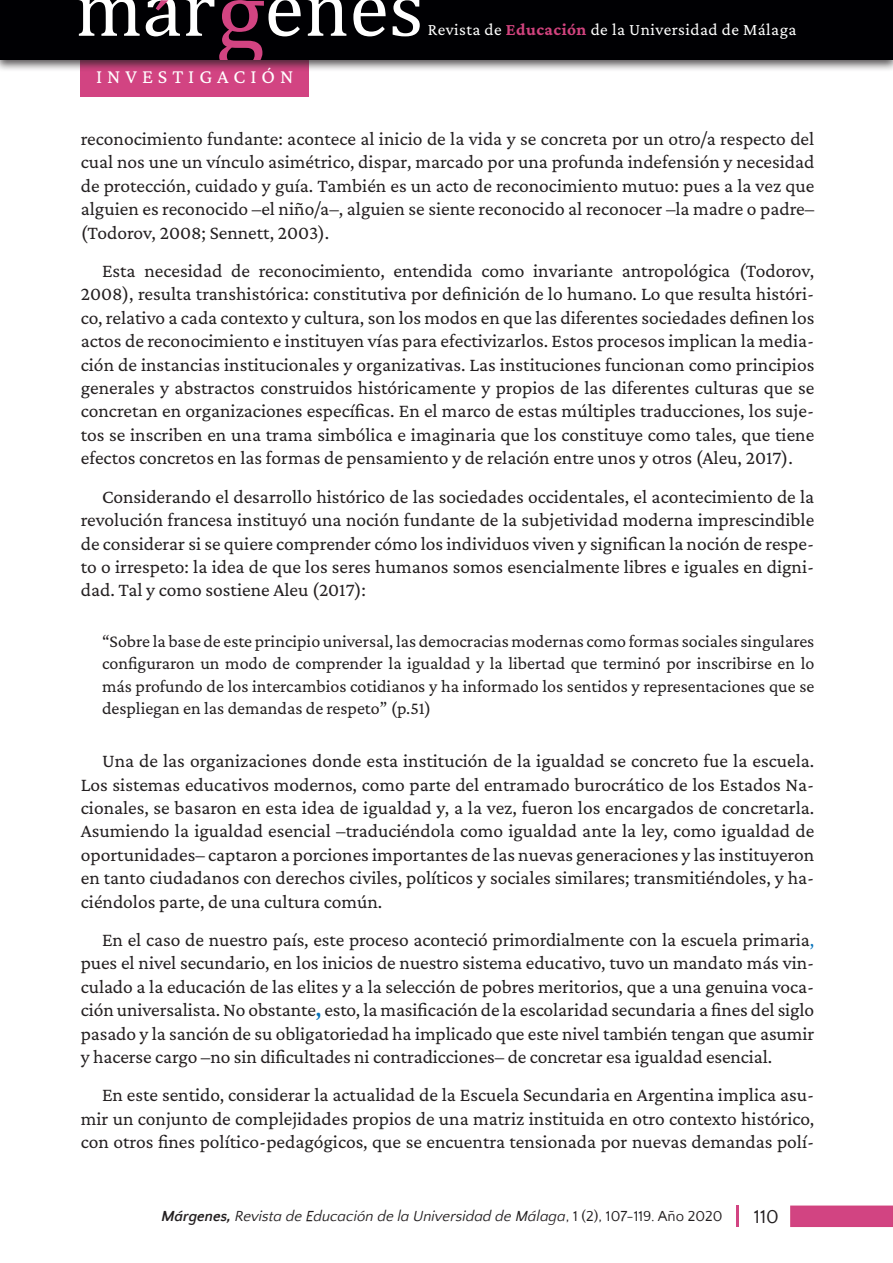
<style>
.page{position:relative;width:893px;height:1263px;background:#fff}
.page>*{position:absolute;margin:0;border:0;box-sizing:border-box;transform-origin:0 0}
.t1{font:20.25px "Crimson Pro";letter-spacing:.245em;color:#fff}
.t2{font:19.5px/23.4px "Crimson Pro";color:#231f20;text-align:justify}
.t3{font:19.5px "Quattrocento Sans";color:#231f20}
.t4{font:18px/22.5px "Crimson Pro";color:#231f20;text-align:justify}
.t5{font:17.25px "Crimson Pro";letter-spacing:.025em;color:#fff}
.t6{font:italic 15px "Quattrocento Sans";color:#231f20}
.s1{font-weight:700;color:#d1437e}
.s2{color:#0873bb}
.s3{font-weight:700;color:#0873bb}
.s4{font-weight:700}
.s5{font-style:normal}
</style>
<div class="page">
<hr style="left:736px;top:1205px;width:3px;height:22px;background:#d24482">
<div style="left:790px;top:1205px;width:103px;height:22px;background:#d24482;border:2px solid #d1437e"></div>
<div style="left:81px;top:55px;width:228px;height:42px;background:#d24482"></div>
<div style="left:0;top:0;width:893px;height:72px;background:#231f20;opacity:.75"></div>
<div style="left:0;top:0;width:893px;height:60px;background:#000003"></div>
<svg style="left:78px;top:0;width:62px;height:36px"></svg>
<svg style="left:307px;top:0;width:39px;height:36px"></svg>
<svg style="left:353px;top:0;width:33px;height:36px"></svg>
<svg style="left:393px;top:0;width:27px;height:36px"></svg>
<svg style="left:146px;top:0;width:155px;height:59px"></svg>
<p class="t1" style="left:96px;top:63px;width:199px">INVESTIGACIÓN</p>
<p class="t5" style="left:428px;top:18px;width:370px">Revista de <span class="s1">Educación</span> de la Universidad de Málaga</p>
<p class="t2" style="left:81px;top:127px;width:735px">reconocimiento fundante: acontece al inicio de la vida y se concreta por un otro/a respecto del cual nos une un vínculo asimétrico, dispar, marcado por una profunda indefensión y necesidad de protección, cuidado y guía. También es un acto de reconocimiento mutuo: pues a la vez que alguien es reconocido –el niño/a–, alguien se siente reconocido al reconocer –la madre o padre– (Todorov, 2008; Sennett, 2003).</p>
<p class="t2" style="left:81px;top:259px;width:735px;text-indent:21px">Esta necesidad de reconocimiento, entendida como invariante antropológica (Todorov, 2008), resulta transhistórica: constitutiva por definición de lo humano. Lo que resulta históri&shy;co, relativo a cada contexto y cultura, son los modos en que las diferentes sociedades definen los actos de reconocimiento e instituyen vías para efectivizarlos. Estos procesos implican la media&shy;ción de instancias institucionales y organizativas. Las instituciones funcionan como principios generales y abstractos construidos históricamente y propios de las diferentes culturas que se concretan en organizaciones específicas. En el marco de estas múltiples traducciones, los suje&shy;tos se inscriben en una trama simbólica e imaginaria que los constituye como tales, que tiene efectos concretos en las formas de pensamiento y de relación entre unos y otros (Aleu, 2017).</p>
<p class="t2" style="left:81px;top:484px;width:735px;text-indent:21px">Considerando el desarrollo histórico de las sociedades occidentales, el acontecimiento de la revolución francesa instituyó una noción fundante de la subjetividad moderna imprescindible de considerar si se quiere comprender cómo los individuos viven y significan la noción de respe&shy;to o irrespeto: la idea de que los seres humanos somos esencialmente libres e iguales en digni&shy;dad. Tal y como sostiene Aleu (2017):</p>
<p class="t4" style="left:102px;top:629px;width:714px">“Sobre la base de este principio universal, las democracias modernas como formas sociales singulares configuraron un modo de comprender la igualdad y la libertad que terminó por inscribirse en lo más profundo de los intercambios cotidianos y ha informado los sentidos y representaciones que se despliegan en las demandas de respeto” (p.51)</p>
<p class="t2" style="left:81px;top:749px;width:735px;text-indent:21px">Una de las organizaciones donde esta institución de la igualdad se concreto fue la escuela.<br>Los sistemas educativos modernos, como parte del entramado burocrático de los Estados Na&shy;cionales, se basaron en esta idea de igualdad y, a la vez, fueron los encargados de concretarla.<br>Asumiendo la igualdad esencial –traduciéndola como igualdad ante la ley, como igualdad de oportunidades– captaron a porciones importantes de las nuevas generaciones y las instituyeron en tanto ciudadanos con derechos civiles, políticos y sociales similares; transmitiéndoles, y ha&shy;ciéndolos parte, de una cultura común.</p>
<p class="t2" style="left:81px;top:928px;width:735px;text-indent:21px">En el caso de nuestro país, este proceso aconteció primordialmente con la escuela primaria<span class="s2">, </span>pues el nivel secundario, en los inicios de nuestro sistema educativo, tuvo un mandato más vin&shy;culado a la educación de las elites y a la selección de pobres meritorios, que a una genuina voca&shy;ción universalista. No obstante<span class="s3">,</span> esto, la masificación de la escolaridad secundaria a fines del siglo pasado y la sanción de su obligatoriedad ha implicado que este nivel también tengan que asumir y hacerse cargo –no sin dificultades ni contradicciones– de concretar esa igualdad esencial.</p>
<p class="t2" style="left:81px;top:1083px;width:735px;text-indent:21px">En este sentido, considerar la actualidad de la Escuela Secundaria en Argentina implica asu&shy;mir un conjunto de complejidades propios de una matriz instituida en otro contexto histórico, con otros fines político-pedagógicos, que se encuentra tensionada por nuevas demandas polí-</p>
<p class="t6" style="left:162px;top:1208px;width:562px"><span class="s4">Márgenes,</span> Revista de Educación de la Universidad de Málaga<span class="s5">, 1 (2), 107-119. Año 2020</span></p>
<p class="t3" style="left:754px;top:1206px;width:27px">110</p>
</div>
